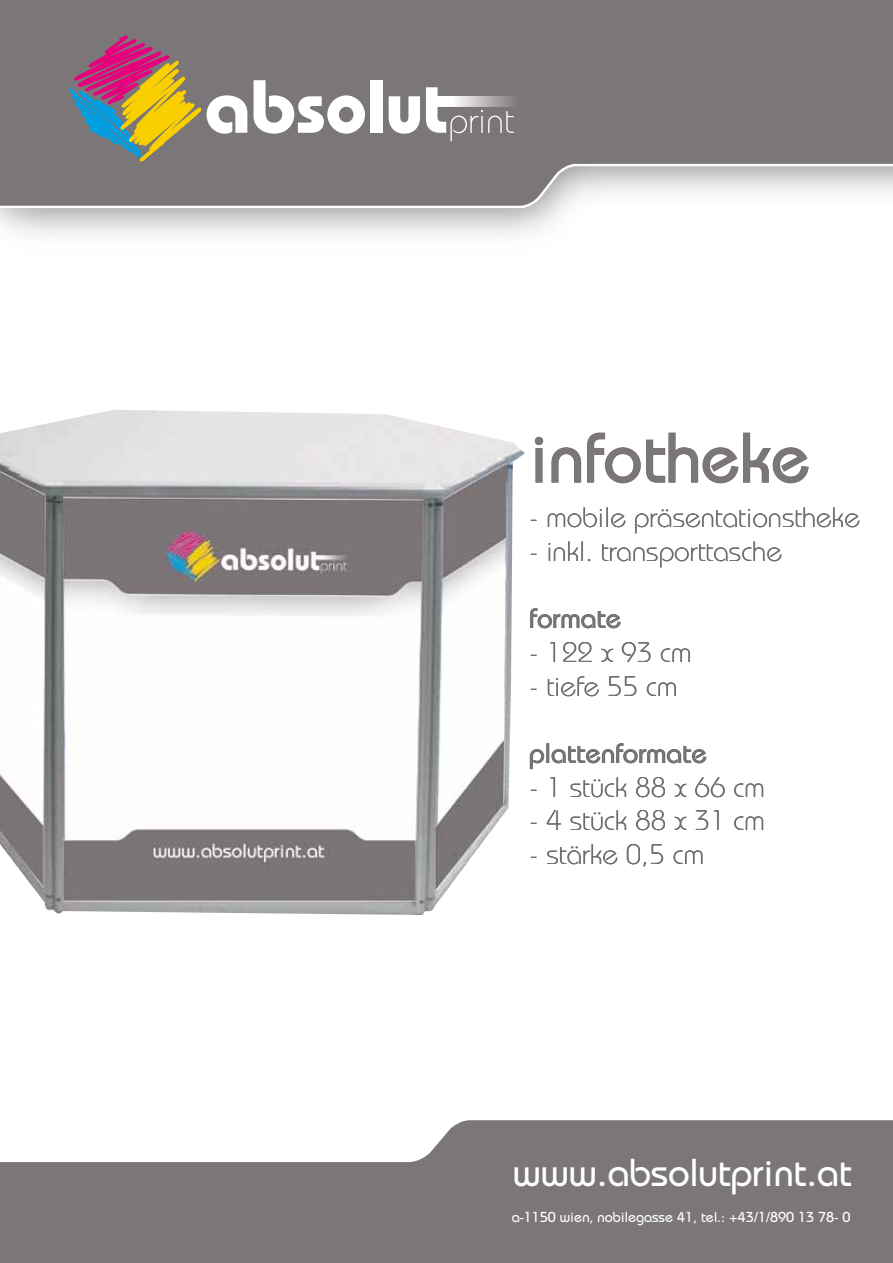
<style>
.page{position:relative;width:893px;height:1263px;background:#fff}
.page>*{position:absolute;margin:0;border:0;box-sizing:border-box;transform-origin:0 0}
.t1{font:500 70.2px "Bauhaus";color:#7b7678}
.t2{font:500 38.85px "Bauhaus";color:#fff}
.t3{font:300 28.05px "Bauhaus";color:#7b7678}
.t4{font:500 28.05px "Bauhaus";color:#7b7678}
.t5{font:500 14.4px "Bauhaus";color:#fff}
</style>
<div class="page">
<svg style="left:0;top:0;width:893px;height:209px;background:#878385"></svg>
<svg style="left:254px;top:80px;width:111px;height:54px"></svg>
<div style="left:370px;top:80px;width:12px;height:53px;background:#fff"></div>
<svg style="left:389px;top:96px;width:31px;height:38px"></svg>
<svg style="left:426px;top:87px;width:94px;height:54px"></svg>
<svg style="left:69px;top:21px;width:178px;height:139px;background:#967f73"></svg>
<svg style="left:0;top:1120px;width:893px;height:143px;background:#8e898b"></svg>
<svg style="left:535px;top:437px;width:8px;height:45px"></svg>
<svg style="left:551px;top:447px;width:30px;height:35px"></svg>
<svg style="left:587px;top:433px;width:222px;height:50px"></svg>
<img style="left:0;top:410px;width:525px;height:505px">
<h1 class="t1" style="left:529px;top:416px;width:282px">infotheke</h1>
<p class="t3" style="left:529px;top:501px;width:332px">- mobile präsentationstheke</p>
<p class="t3" style="left:529px;top:535px;width:254px">- inkl. transporttasche</p>
<p class="t4" style="left:529px;top:602px;width:94px">formate</p>
<p class="t3" style="left:529px;top:636px;width:164px">- 122 x 93 cm</p>
<p class="t3" style="left:529px;top:669px;width:150px">- tiefe 55 cm</p>
<p class="t4" style="left:529px;top:737px;width:179px">plattenformate</p>
<p class="t3" style="left:529px;top:770px;width:237px">- 1 stück 88 x 66 cm</p>
<p class="t3" style="left:529px;top:804px;width:237px">- 4 stück 88 x 31 cm</p>
<p class="t3" style="left:529px;top:838px;width:176px">- stärke 0,5 cm</p>
<h2 class="t2" style="left:513px;top:1150px;width:341px">www.absolutprint.at</h2>
<p class="t5" style="left:512px;top:1208px;width:340px">a-1150 wien, nobilegasse 41, tel.: +43/1/890 13 78- 0</p>
</div>
